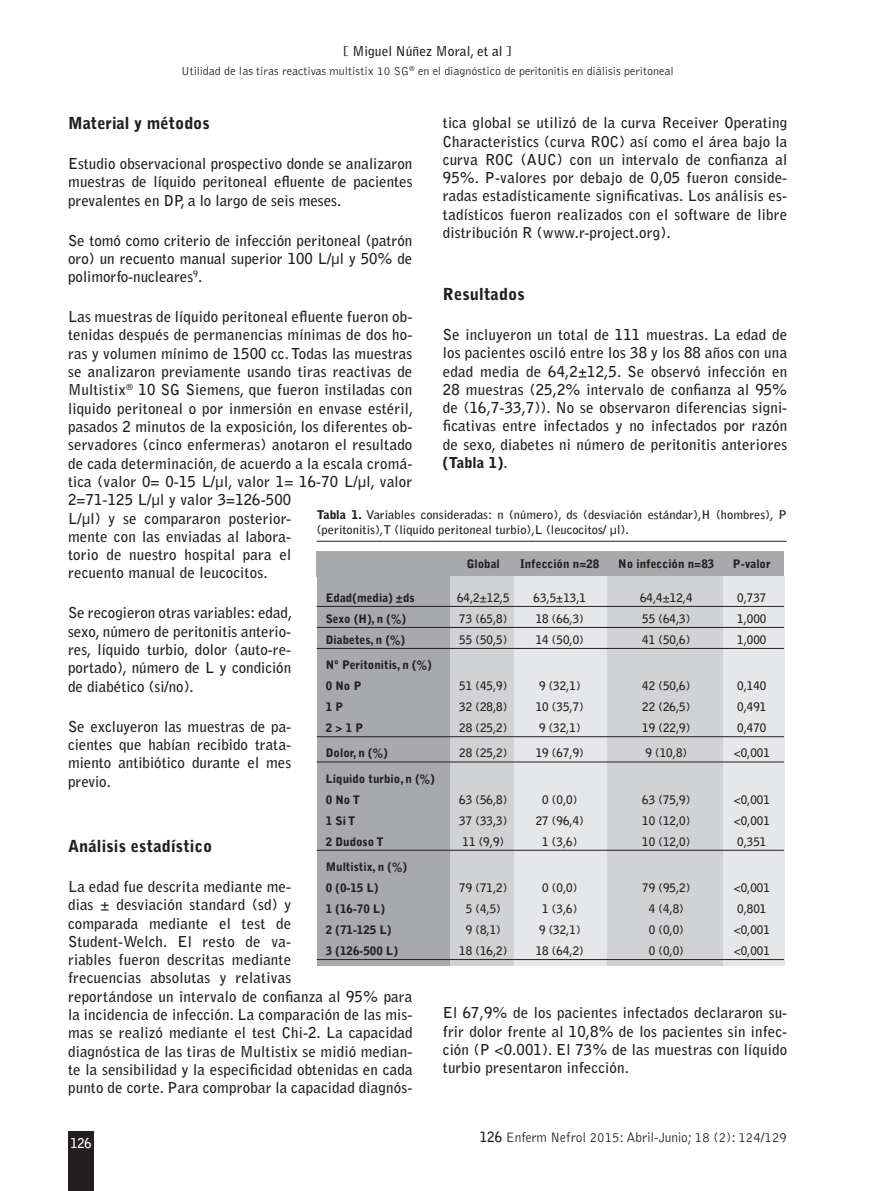
<style>
.page{position:relative;width:893px;height:1191px;background:#fff}
.page>*{position:absolute;margin:0;border:0;box-sizing:border-box;transform-origin:0 0}
._00titul1{font:900 16.5px "Bell Gothic Std";letter-spacing:.01em;color:#231f20}
.t1{font:700 15px/18.3px "Bell Gothic Std";letter-spacing:.01em;color:#231f20;text-align:justify}
.t2{font:300 14.1px "Bell Gothic Std";color:#231f20;scale:.95 1}
.t3{font:700 13.5px "Bell Gothic Std";color:#231f20}
.t4{font:700 13.5px "Bell Gothic Std";color:#fff;scale:.95 1}
._00titul1-2{font:700 12px/14.4px "Bell Gothic Std";color:#231f20;scale:1.04 1}
.t5{font:300 12px "Bell Gothic Std";color:#231f20}
.t6{font:700 11.7px "Bell Gothic Std";color:#231f20}
.t7{font:900 11.7px "Bell Gothic Std";color:#231f20}
.s1{font-weight:900}
.s2{font-weight:700}
</style>
<div class="page">
<div style="left:68px;top:1131px;width:26px;height:60px;background:#231f20"></div>
<hr style="left:317px;top:541px;width:470px;height:1px;background:#231f20">
<div style="left:317px;top:551px;width:467px;height:25px;background:#a8a9ad"></div>
<div style="left:317px;top:576px;width:133px;height:390px;background:#a8a9ad"></div>
<div style="left:450px;top:576px;width:64px;height:390px;background:#d1d2d4"></div>
<div style="left:514px;top:576px;width:93px;height:390px;background:#e6e7e9"></div>
<div style="left:607px;top:576px;width:116px;height:390px;background:#d1d2d4"></div>
<div style="left:723px;top:576px;width:61px;height:390px;background:#e6e7e9"></div>
<hr style="left:317px;top:606px;width:467px;height:1px;background:#231f20">
<hr style="left:317px;top:627px;width:467px;height:1px;background:#231f20">
<hr style="left:317px;top:648px;width:467px;height:1px;background:#231f20">
<hr style="left:317px;top:736px;width:467px;height:1px;background:#231f20">
<hr style="left:317px;top:761px;width:467px;height:1px;background:#231f20">
<hr style="left:317px;top:850px;width:467px;height:1px;background:#231f20">
<hr style="left:317px;top:959px;width:467px;height:1px;background:#231f20">
<p class="t3" style="left:343px;top:43px;width:169px">[ Miguel Núñez Moral, et al ]</p>
<p class="t5" style="left:181px;top:65px;width:494px">Utilidad de las tiras reactivas multistix 10 SG<sup>®</sup> en el diagnóstico de peritonitis en diálisis peritoneal</p>
<p class="_00titul1" style="left:68px;top:114px;width:143px">Material y métodos</p>
<p class="t1" style="left:68px;top:154px;width:346px">Estudio observacional prospectivo donde se analizaron muestras de líquido peritoneal efluente de pacientes prevalentes en DP, a lo largo de seis meses.</p>
<p class="t1" style="left:68px;top:231px;width:346px">Se tomó como criterio de infección peritoneal (patrón oro) un recuento manual superior 100 L/µl y 50% de polimorfo-nucleares<sup>9</sup>.</p>
<p class="t1" style="left:68px;top:307px;width:347px;text-align:left">Las muestras de líquido peritoneal efluente fueron ob&shy;tenidas después de permanencias mínimas de dos ho&shy;ras y volumen mínimo de 1500 cc. Todas las muestras se analizaron previamente usando tiras reactivas de Multistix<sup>®</sup> 10 SG Siemens, que fueron instiladas con liquido peritoneal o por inmersión en envase estéril, pasados 2 minutos de la exposición, los diferentes ob&shy;servadores (cinco enfermeras) anotaron el resultado de cada determinación, de acuerdo a la escala cromá&shy;tica (valor 0= 0-15 L/µl, valor 1= 16-70 L/µl, valor 2=71-125 L/µl y valor 3=126-500<br>L/µl) y se compararon posterior-<br>mente con las enviadas al labora-<br>torio de nuestro hospital para el<br>recuento manual de leucocitos.</p>
<p class="t1" style="left:68px;top:604px;width:226px">Se recogieron otras variables: edad, sexo, número de peritonitis anterio&shy;res, líquido turbio, dolor (auto-re&shy;portado), número de L y condición de diabético (si/no).</p>
<p class="t1" style="left:68px;top:717px;width:225px">Se excluyeron las muestras de pa&shy;cientes que habían recibido trata&shy;miento antibiótico durante el mes previo.</p>
<p class="t1" style="left:443px;top:114px;width:346px">tica global se utilizó de la curva Receiver Operating Characteristics (curva ROC) así como el área bajo la curva ROC (AUC) con un intervalo de confianza al 95%. P-valores por debajo de 0,05 fueron conside&shy;radas estadísticamente significativas. Los análisis es&shy;tadísticos fueron realizados con el software de libre distribución R (www.r-project.org).</p>
<p class="_00titul1" style="left:443px;top:285px;width:83px">Resultados</p>
<p class="t1" style="left:443px;top:325px;width:346px">Se incluyeron un total de 111 muestras. La edad de los pacientes osciló entre los 38 y los 88 años con una edad media de 64,2±12,5. Se observó infección en 28 muestras (25,2% intervalo de confianza al 95% de (16,7-33,7)). No se observaron diferencias signi&shy;ficativas entre infectados y no infectados por razón de sexo, diabetes ni número de peritonitis anteriores <span class="s1">(Tabla 1)</span>.</p>
<p class="_00titul1-2" style="left:317px;top:508px;width:453px"><span class="s1">Tabla 1.</span> Variables consideradas: n (número), ds (desviación estándar),H (hombres), P (peritonitis),T (liquido peritoneal turbio),L (leucocitos/ µl).</p>
<p class="t7" style="left:467px;top:557px;width:35px">Global</p>
<p class="t7" style="left:520px;top:557px;width:81px">Infección n=28</p>
<p class="t7" style="left:618px;top:557px;width:98px">No infección n=83</p>
<p class="t7" style="left:733px;top:557px;width:39px">P-valor</p>
<p class="t7" style="left:326px;top:591px;width:90px">Edad(media) ±ds</p>
<p class="t6" style="left:457px;top:590px;width:54px">64,2±12,5</p>
<p class="t6" style="left:533px;top:590px;width:54px">63,5±13,1</p>
<p class="t6" style="left:640px;top:590px;width:54px">64,4±12,4</p>
<p class="t6" style="left:737px;top:590px;width:31px">0,737</p>
<p class="t7" style="left:326px;top:612px;width:82px">Sexo (H), n (%)</p>
<p class="t6" style="left:459px;top:611px;width:50px">73 (65,8)</p>
<p class="t6" style="left:536px;top:611px;width:50px">18 (66,3)</p>
<p class="t6" style="left:642px;top:611px;width:50px">55 (64,3)</p>
<p class="t6" style="left:737px;top:611px;width:31px">1,000</p>
<p class="t7" style="left:326px;top:633px;width:81px">Diabetes, n (%)</p>
<p class="t6" style="left:459px;top:632px;width:50px">55 (50,5)</p>
<p class="t6" style="left:536px;top:632px;width:50px">14 (50,0)</p>
<p class="t6" style="left:642px;top:632px;width:50px">41 (50,6)</p>
<p class="t6" style="left:737px;top:632px;width:31px">1,000</p>
<p class="t7" style="left:326px;top:658px;width:107px">Nº Peritonitis, n (%)</p>
<p class="t7" style="left:326px;top:679px;width:37px">0 No P</p>
<p class="t6" style="left:459px;top:679px;width:50px">51 (45,9)</p>
<p class="t6" style="left:539px;top:679px;width:43px">9 (32,1)</p>
<p class="t6" style="left:642px;top:679px;width:50px">42 (50,6)</p>
<p class="t6" style="left:737px;top:679px;width:31px">0,140</p>
<p class="t7" style="left:326px;top:700px;width:19px">1 P</p>
<p class="t6" style="left:459px;top:700px;width:50px">32 (28,8)</p>
<p class="t6" style="left:536px;top:700px;width:50px">10 (35,7)</p>
<p class="t6" style="left:642px;top:700px;width:50px">22 (26,5)</p>
<p class="t6" style="left:737px;top:700px;width:31px">0,491</p>
<p class="t7" style="left:326px;top:721px;width:39px">2 &gt; 1 P</p>
<p class="t6" style="left:459px;top:721px;width:50px">28 (25,2)</p>
<p class="t6" style="left:539px;top:721px;width:43px">9 (32,1)</p>
<p class="t6" style="left:642px;top:721px;width:50px">19 (22,9)</p>
<p class="t6" style="left:737px;top:721px;width:31px">0,470</p>
<p class="t7" style="left:326px;top:746px;width:63px">Dolor, n (%)</p>
<p class="t6" style="left:459px;top:746px;width:50px">28 (25,2)</p>
<p class="t6" style="left:536px;top:746px;width:50px">19 (67,9)</p>
<p class="t6" style="left:645px;top:746px;width:43px">9 (10,8)</p>
<p class="t6" style="left:734px;top:746px;width:38px">&lt;0,001</p>
<p class="t7" style="left:326px;top:771px;width:111px">Líquido turbio, n (%)</p>
<p class="t7" style="left:326px;top:792px;width:36px">0 No T</p>
<p class="t6" style="left:459px;top:792px;width:50px">63 (56,8)</p>
<p class="t6" style="left:542px;top:792px;width:37px">0 (0,0)</p>
<p class="t6" style="left:642px;top:792px;width:50px">63 (75,9)</p>
<p class="t6" style="left:734px;top:792px;width:38px">&lt;0,001</p>
<p class="t7" style="left:326px;top:813px;width:31px">1 Si T</p>
<p class="t6" style="left:459px;top:813px;width:50px">37 (33,3)</p>
<p class="t6" style="left:536px;top:813px;width:50px">27 (96,4)</p>
<p class="t6" style="left:642px;top:813px;width:50px">10 (12,0)</p>
<p class="t6" style="left:734px;top:813px;width:38px">&lt;0,001</p>
<p class="t7" style="left:326px;top:834px;width:59px">2 Dudoso T</p>
<p class="t6" style="left:462px;top:834px;width:43px">11 (9,9)</p>
<p class="t6" style="left:542px;top:834px;width:37px">1 (3,6)</p>
<p class="t6" style="left:642px;top:834px;width:50px">10 (12,0)</p>
<p class="t6" style="left:737px;top:834px;width:31px">0,351</p>
<p class="t7" style="left:326px;top:860px;width:83px">Multistix, n (%)</p>
<p class="t7" style="left:326px;top:881px;width:54px">0 (0-15 L)</p>
<p class="t6" style="left:459px;top:880px;width:50px">79 (71,2)</p>
<p class="t6" style="left:542px;top:880px;width:37px">0 (0,0)</p>
<p class="t6" style="left:642px;top:880px;width:50px">79 (95,2)</p>
<p class="t6" style="left:734px;top:880px;width:38px">&lt;0,001</p>
<p class="t7" style="left:326px;top:902px;width:61px">1 (16-70 L)</p>
<p class="t6" style="left:466px;top:901px;width:37px">5 (4,5)</p>
<p class="t6" style="left:542px;top:901px;width:37px">1 (3,6)</p>
<p class="t6" style="left:649px;top:901px;width:37px">4 (4,8)</p>
<p class="t6" style="left:737px;top:901px;width:31px">0,801</p>
<p class="t7" style="left:326px;top:923px;width:67px">2 (71-125 L)</p>
<p class="t6" style="left:466px;top:922px;width:37px">9 (8,1)</p>
<p class="t6" style="left:539px;top:922px;width:43px">9 (32,1)</p>
<p class="t6" style="left:649px;top:922px;width:37px">0 (0,0)</p>
<p class="t6" style="left:734px;top:922px;width:38px">&lt;0,001</p>
<p class="t7" style="left:326px;top:944px;width:74px">3 (126-500 L)</p>
<p class="t6" style="left:459px;top:943px;width:50px">18 (16,2)</p>
<p class="t6" style="left:536px;top:943px;width:50px">18 (64,2)</p>
<p class="t6" style="left:649px;top:943px;width:37px">0 (0,0)</p>
<p class="t6" style="left:734px;top:943px;width:38px">&lt;0,001</p>
<p class="_00titul1" style="left:68px;top:836px;width:146px">Análisis estadístico</p>
<p class="t1" style="left:68px;top:877px;width:346px;text-align:left">La edad fue descrita mediante me-<br>dias ± desviación standard (sd) y<br>comparada mediante el test de<br>Student-Welch. El resto de va-<br>riables fueron descritas mediante<br>frecuencias absolutas y relativas<br>reportándose un intervalo de confianza al 95% para la incidencia de infección. La comparación de las mis&shy;mas se realizó mediante el test Chi-2. La capacidad diagnóstica de las tiras de Multistix se midió median&shy;te la sensibilidad y la especificidad obtenidas en cada punto de corte. Para comprobar la capacidad diagnós-</p>
<p class="t1" style="left:443px;top:1003px;width:346px">El 67,9% de los pacientes infectados declararon su&shy;frir dolor frente al 10,8% de los pacientes sin infec&shy;ción (P &lt;0.001). El 73% de las muestras con líquido turbio presentaron infección.</p>
<p class="t4" style="left:70px;top:1134px;width:24px">126</p>
<p class="t2" style="left:480px;top:1130px;width:325px"><span class="s2">126</span> Enferm Nefrol 2015: Abril-Junio; 18 (2): 124/129</p>
</div>
